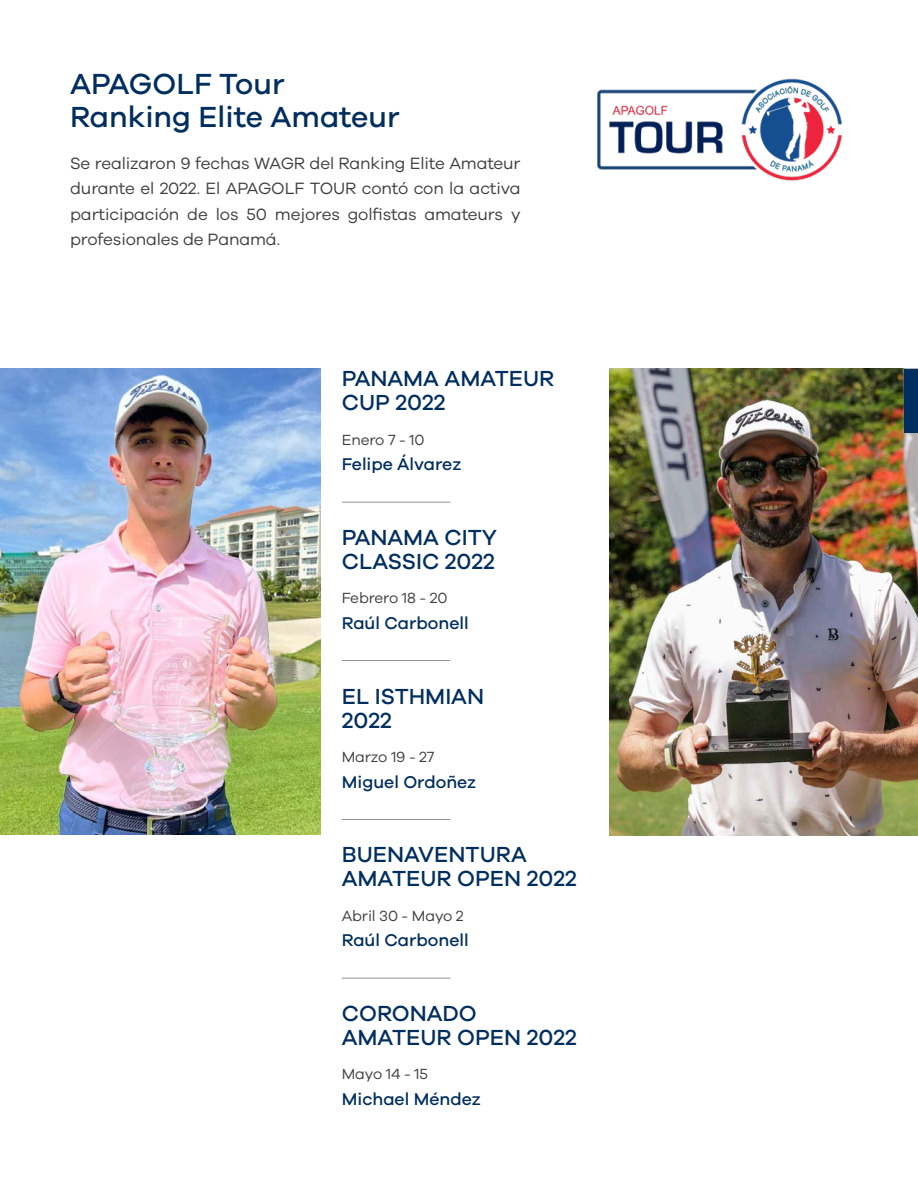
<style>
.page{position:relative;width:918px;height:1188px;background:#fff}
.page>*{position:absolute;margin:0;border:0;box-sizing:border-box;transform-origin:0 0}
.t1{font:500 30px/33px "Galano Grotesque";color:#002e5e}
.t2{font:500 22.5px/24px "Galano Grotesque";color:#002e5e}
.t3{font:500 17.55px "Galano Grotesque";color:#002e5e}
.t4{font:16.8px/25.5px "Galano Grotesque";letter-spacing:-.01em;color:#3e3e3f;text-align:justify}
.t5{font:15.15px "Galano Grotesque";letter-spacing:-.01em;color:#3e3e3f}
</style>
<div class="page">
<img style="left:610px;top:369px;width:308px;height:466px">
<img style="left:0;top:368px;width:320px;height:467px">
<img style="left:597px;top:78px;width:245px;height:103px">
<hr style="left:342px;top:502px;width:108px;height:1px;background:#939598">
<hr style="left:342px;top:660px;width:108px;height:1px;background:#939598">
<hr style="left:342px;top:819px;width:108px;height:1px;background:#939598">
<hr style="left:342px;top:978px;width:108px;height:1px;background:#939598">
<div style="left:904px;top:369px;width:14px;height:64px;background:#002e5e"></div>
<h1 class="t1" style="left:70px;top:67px;width:331px">APAGOLF Tour<br>Ranking Elite Amateur</h1>
<p class="t4" style="left:70px;top:150px;width:452px">Se realizaron 9 fechas WAGR del Ranking Elite Amateur durante el 2022. El APAGOLF TOUR contó con la activa participación de los 50 mejores golfistas amateurs y profesionales de Panamá.</p>
<h2 class="t2" style="left:342px;top:366px;width:214px">PANAMA AMATEUR<br>CUP 2022</h2>
<p class="t5" style="left:342px;top:430px;width:84px">Enero 7 - 10</p>
<p class="t3" style="left:342px;top:454px;width:121px">Felipe Álvarez</p>
<h2 class="t2" style="left:342px;top:525px;width:157px">PANAMA CITY<br>CLASSIC 2022</h2>
<p class="t5" style="left:342px;top:589px;width:107px">Febrero 18 - 20</p>
<p class="t3" style="left:342px;top:613px;width:128px">Raúl Carbonell</p>
<h2 class="t2" style="left:342px;top:684px;width:144px">EL ISTHMIAN<br>2022</h2>
<p class="t5" style="left:342px;top:748px;width:94px">Marzo 19 - 27</p>
<p class="t3" style="left:342px;top:771px;width:136px">Miguel Ordoñez</p>
<h2 class="t2" style="left:342px;top:842px;width:237px">BUENAVENTURA<br>AMATEUR OPEN 2022</h2>
<p class="t5" style="left:342px;top:906px;width:123px">Abril 30 - Mayo 2</p>
<p class="t3" style="left:342px;top:930px;width:128px">Raúl Carbonell</p>
<h2 class="t2" style="left:342px;top:1001px;width:237px">CORONADO<br>AMATEUR OPEN 2022</h2>
<p class="t5" style="left:342px;top:1065px;width:88px">Mayo 14 - 15</p>
<p class="t3" style="left:342px;top:1089px;width:140px">Michael Méndez</p>
</div>
